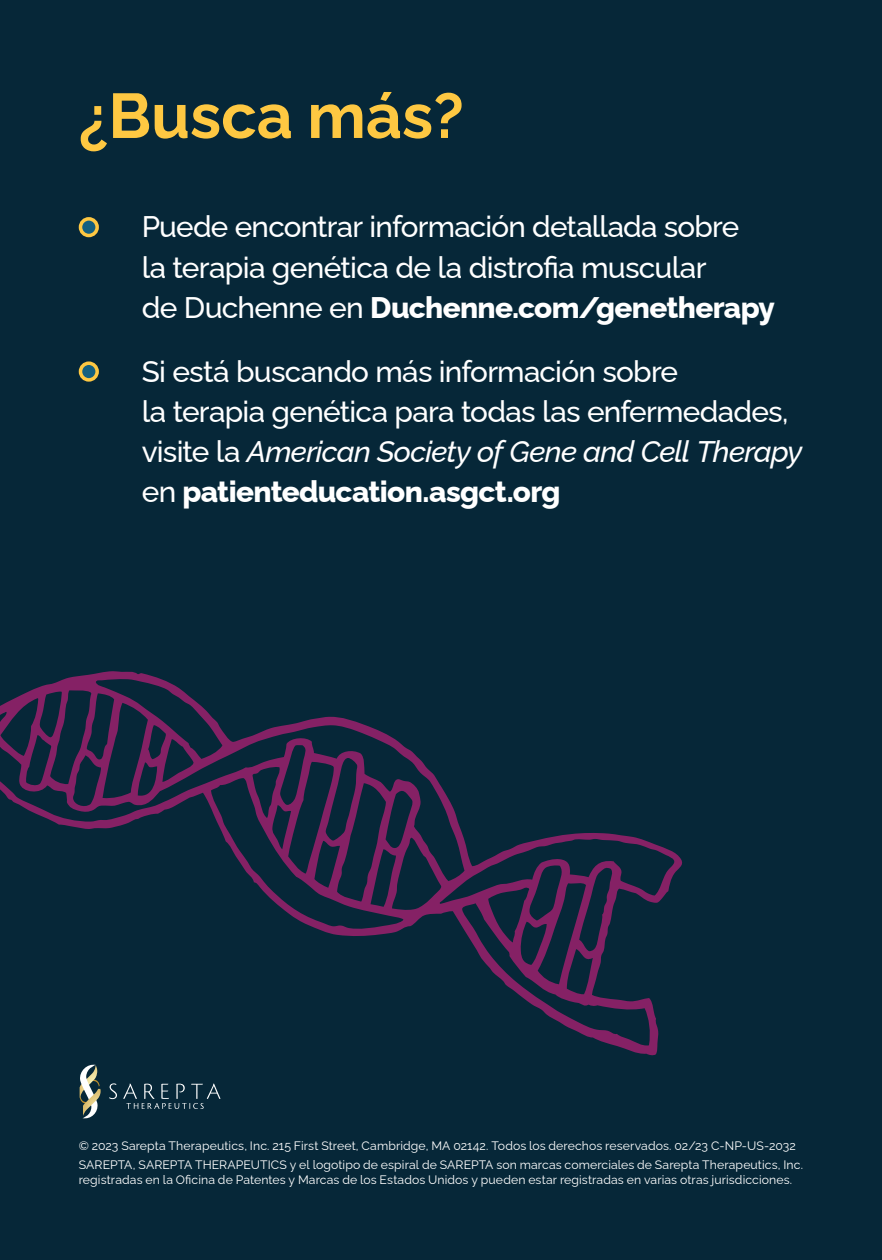
<style>
.page{position:relative;width:882px;height:1260px;background:#062738}
.page>*{position:absolute;margin:0;border:0;box-sizing:border-box;transform-origin:0 0}
.t1{font:700 63px "Raleway";color:#fec842}
.t2{font:500 29.75px/40.2px "Raleway";letter-spacing:-.025em;color:#fff}
.t3{font:12.25px/18.6px "Raleway";letter-spacing:.005em;color:#fff}
.s1{font-weight:800}
.s2{font-style:italic}
</style>
<div class="page">
<svg style="left:0;top:671px;width:683px;height:385px"></svg>
<svg style="left:79px;top:1064px;width:22px;height:55px"></svg>
<svg style="left:109px;top:1083px;width:8px;height:16px"></svg>
<svg style="left:123px;top:1084px;width:98px;height:25px"></svg>
<div style="left:80px;top:219px;width:17px;height:17px;background:#146080;border-radius:50%"></div>
<div style="left:79px;top:217px;width:20px;height:20px;border:4px solid #fec842;border-radius:50%"></div>
<div style="left:80px;top:363px;width:17px;height:17px;background:#146080;border-radius:50%"></div>
<div style="left:79px;top:361px;width:20px;height:21px;border:4px solid #fec842;border-radius:50%"></div>
<h1 class="t1" style="left:79px;top:65px;width:387px">¿Busca más?</h1>
<h2 class="t2" style="left:142px;top:203px;width:635px">Puede encontrar información detallada sobre<br>la terapia genética de la distrofia muscular<br>de Duchenne en <span class="s1">Duchenne.com/genetherapy</span></h2>
<h2 class="t2" style="left:142px;top:348px;width:662px">Si está buscando más información sobre<br>la terapia genética para todas las enfermedades, visite la <span class="s2">American Society of Gene and Cell Therapy </span>en <span class="s1">patienteducation.asgct.org</span></h2>
<p class="t3" style="left:79px;top:1135px;width:726px">© 2023 Sarepta Therapeutics, Inc. 215 First Street, Cambridge, MA 02142. Todos los derechos reservados. 02/23 C-NP-US-2032<br>SAREPTA, SAREPTA THERAPEUTICS y el logotipo de espiral de SAREPTA son marcas comerciales de Sarepta Therapeutics, Inc.</p>
<p class="t3" style="left:79px;top:1169px;width:715px">registradas en la Oficina de Patentes y Marcas de los Estados Unidos y pueden estar registradas en varias otras jurisdicciones.</p>
</div>
